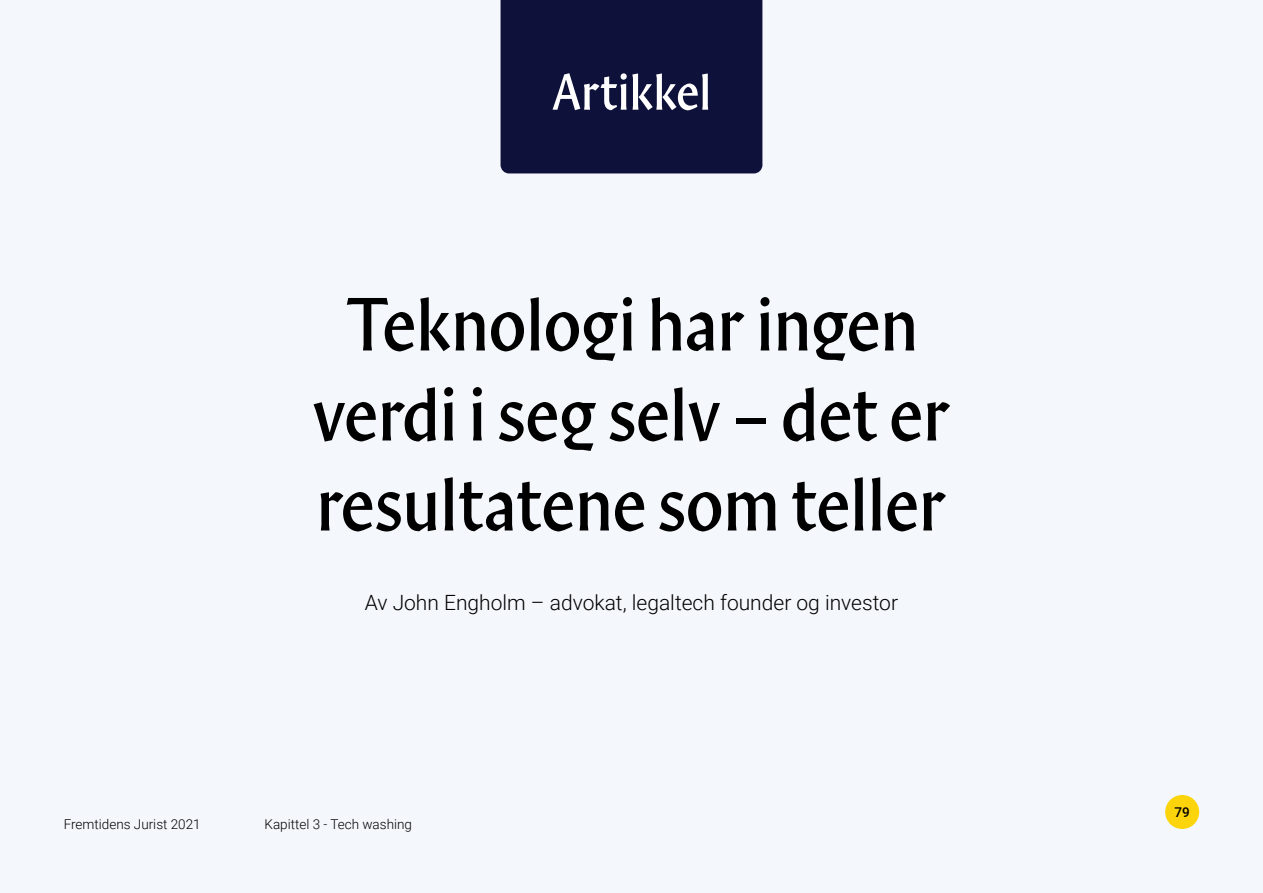
<style>
.page{position:relative;width:1263px;height:893px;background:#f4f7fc}
.page>*{position:absolute;margin:0;border:0;box-sizing:border-box;transform-origin:0 0}
.t1{font:75px/90px "Karnov Display";color:#000;text-align:center}
.t2{font:51px "Karnov Display";color:#fff}
.t3{font:300 21px "Roboto";color:#000}
.t4{font:300 13.5px "Roboto";color:#000}
.t5{font:500 13.5px "Roboto";color:#000}
</style>
<div class="page">
<div style="left:500px;top:0;width:262px;height:173px;background:#0e1139"></div>
<div style="left:1165px;top:795px;width:34px;height:34px;background:#fcd40b;border-radius:50%"></div>
<p class="t2" style="left:552px;top:64px;width:161px">Artikkel</p>
<p class="t1" style="left:312px;top:280px;width:640px">Teknologi har ingen verdi i seg selv – det er resultatene som teller</p>
<p class="t3" style="left:365px;top:588px;width:535px">Av John Engholm – advokat, legaltech founder og investor</p>
<p class="t4" style="left:64px;top:815px;width:138px">Fremtidens Jurist 2021</p>
<p class="t4" style="left:264px;top:815px;width:149px">Kapittel 3 - Tech washing</p>
<p class="t5" style="left:1174px;top:803px;width:17px">79</p>
</div>
